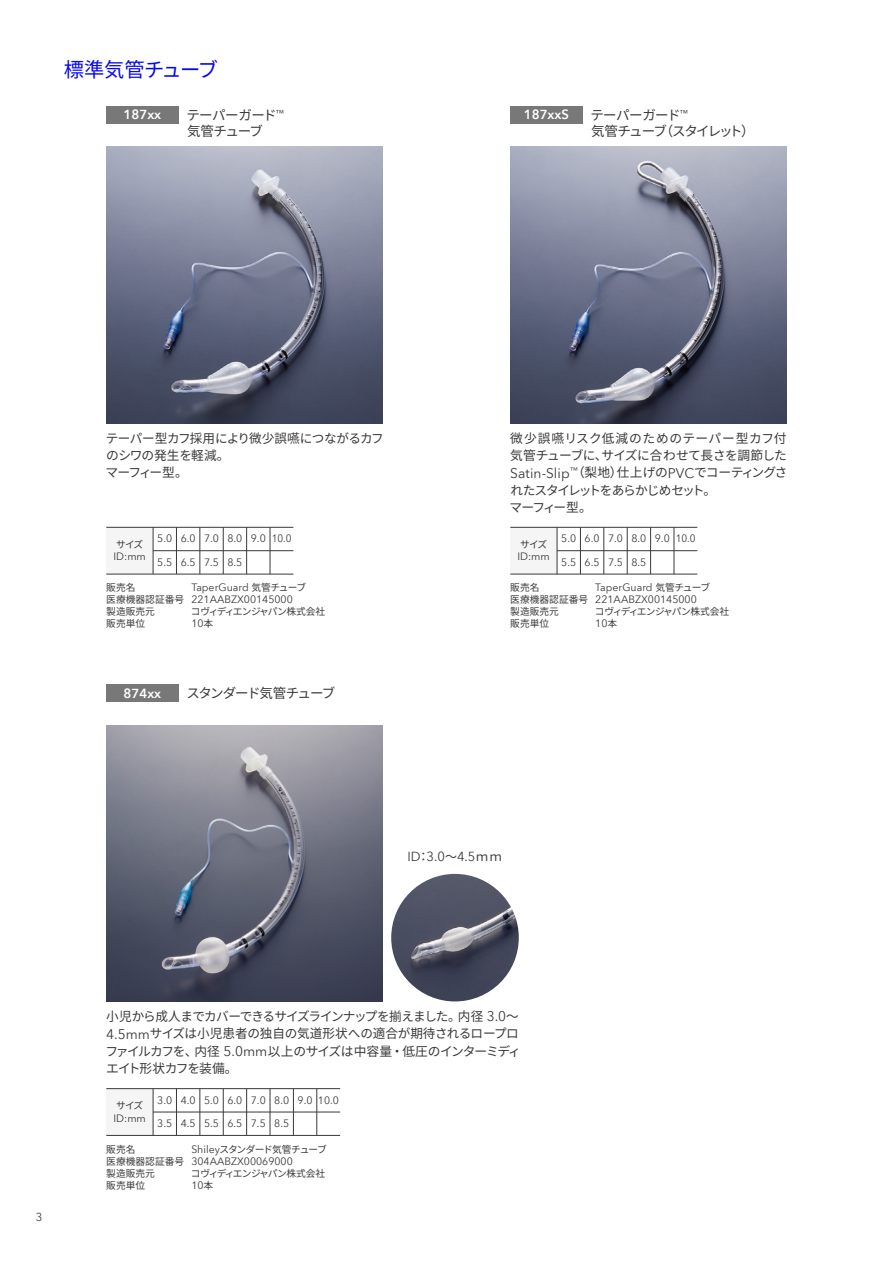
<style>
.page{position:relative;width:893px;height:1263px;background:#fff}
.page>*{position:absolute;margin:0;border:0;box-sizing:border-box;transform-origin:0 0}
.t1{font:20.25px "Noto Sans JP";letter-spacing:-.035em;color:#0707f0}
.t2{font:13.5px/16.5px "Noto Sans JP";letter-spacing:-.08em;color:#393939}
.t3{font:13.5px/16.5px "Noto Sans JP";letter-spacing:-.05em;color:#393939}
.t4{font:600 12.9px "Avenir Next World";color:#fff}
.t5{font:12.9px "Avenir Next World";color:#393939}
.t6{font:12.75px/17.2px "Noto Sans JP";letter-spacing:-.045em;color:#393939}
.t7{font:11.4px "Avenir Next World";color:#393939}
.t8{font:10.5px/12px "Avenir Next World";color:#393939}
.t9{font:10.5px "Avenir Next World";color:#393939;scale:.95 1}
.t10{font:9.75px "Noto Sans JP";letter-spacing:-.035em;color:#393939}
.t11{font:9.75px "Noto Sans JP";letter-spacing:-.065em;color:#393939}
.t12{font:9.75px "Noto Sans JP";letter-spacing:-.09em;color:#393939}
.s1{font-family:"Avenir Next World";font-size:13.8px}
.s2{font-family:"Noto Sans JP";font-size:9.75px}
.s3{font-family:"Noto Sans JP";font-size:12px}
.s4{font-family:"Avenir Next World";font-size:10.5px}
</style>
<div class="page">
<div style="left:106px;top:106px;width:73px;height:17px;background:#787878"></div>
<div style="left:510px;top:106px;width:73px;height:17px;background:#787878"></div>
<div style="left:106px;top:527px;width:47px;height:47px;background:#f5f5f5"></div>
<hr style="left:106px;top:527px;width:187px;height:1px;background:#393939">
<hr style="left:106px;top:574px;width:187px;height:1px;background:#393939">
<hr style="left:153px;top:550px;width:140px;height:1px;background:#393939">
<hr style="left:153px;top:527px;width:1px;height:47px;background:#393939">
<hr style="left:200px;top:527px;width:1px;height:47px;background:#393939">
<hr style="left:176px;top:527px;width:1px;height:47px;background:#393939">
<hr style="left:223px;top:527px;width:1px;height:47px;background:#393939">
<hr style="left:246px;top:527px;width:1px;height:47px;background:#393939">
<img style="left:106px;top:147px;width:277px;height:276px">
<div style="left:106px;top:685px;width:73px;height:17px;background:#787878"></div>
<img style="left:510px;top:147px;width:277px;height:276px">
<hr style="left:270px;top:527px;width:1px;height:47px;background:#393939">
<div style="left:510px;top:527px;width:47px;height:47px;background:#f5f5f5"></div>
<hr style="left:510px;top:527px;width:187px;height:1px;background:#393939">
<hr style="left:510px;top:574px;width:187px;height:1px;background:#393939">
<hr style="left:557px;top:550px;width:140px;height:1px;background:#393939">
<hr style="left:557px;top:527px;width:1px;height:47px;background:#393939">
<hr style="left:604px;top:527px;width:1px;height:47px;background:#393939">
<hr style="left:580px;top:527px;width:1px;height:47px;background:#393939">
<hr style="left:627px;top:527px;width:1px;height:47px;background:#393939">
<hr style="left:650px;top:527px;width:1px;height:47px;background:#393939">
<hr style="left:674px;top:527px;width:1px;height:47px;background:#393939">
<div style="left:106px;top:1089px;width:47px;height:46px;background:#f5f5f5"></div>
<hr style="left:106px;top:1088px;width:234px;height:1px;background:#393939">
<hr style="left:106px;top:1135px;width:234px;height:1px;background:#393939">
<hr style="left:153px;top:1112px;width:187px;height:1px;background:#393939">
<hr style="left:153px;top:1089px;width:1px;height:46px;background:#393939">
<hr style="left:200px;top:1089px;width:1px;height:46px;background:#393939">
<hr style="left:176px;top:1089px;width:1px;height:46px;background:#393939">
<hr style="left:223px;top:1089px;width:1px;height:46px;background:#393939">
<hr style="left:246px;top:1089px;width:1px;height:46px;background:#393939">
<hr style="left:270px;top:1089px;width:1px;height:46px;background:#393939">
<hr style="left:293px;top:1089px;width:1px;height:46px;background:#393939">
<img style="left:391px;top:874px;width:128px;height:127px;border-radius:64px">
<img style="left:106px;top:725px;width:277px;height:276px">
<hr style="left:317px;top:1089px;width:1px;height:46px;background:#393939">
<h1 class="t1" style="left:64px;top:59px;width:156px">標準気管チューブ</h1>
<p class="t4" style="left:124px;top:107px;width:39px">187xx</p>
<p class="t3" style="left:187px;top:107px;width:99px">テーパーガード<sup>™</sup>気管チューブ</p>
<p class="t4" style="left:524px;top:107px;width:47px">187xxS</p>
<p class="t2" style="left:590px;top:107px;width:166px">テーパーガード<sup>™<br></sup>気管チューブ（スタイレット）</p>
<p class="t7" style="left:36px;top:1208px;width:8px">3</p>
<p class="t6" style="left:106px;top:430px;width:280px">テーパー型カフ採用により微少誤嚥につながるカフのシワの発生を軽減。<br>マーフィー型。</p>
<p class="t6" style="left:510px;top:430px;width:280px">微少誤嚥リスク低減のためのテーパー型カフ付気管チューブに、サイズに合わせて長さを調節した<br><span class="s1">Satin-Slip</span><sup>™</sup>（梨地）仕上げの<span class="s1">PVC</span>でコーティングされたスタイレットをあらかじめセット。<br>マーフィー型。</p>
<p class="t8" style="left:157px;top:533px;width:16px">5.0</p>
<p class="t9" style="left:272px;top:530px;width:23px">10.0</p>
<p class="t8" style="left:157px;top:556px;width:16px">5.5</p>
<p class="t8" style="left:181px;top:533px;width:16px">6.0</p>
<p class="t8" style="left:181px;top:556px;width:16px">6.5</p>
<p class="t8" style="left:204px;top:533px;width:16px">7.0</p>
<p class="t8" style="left:204px;top:556px;width:16px">7.5</p>
<p class="t8" style="left:227px;top:533px;width:16px">8.0</p>
<p class="t8" style="left:227px;top:556px;width:16px">8.5</p>
<p class="t8" style="left:251px;top:533px;width:16px">9.0</p>
<p class="t10" style="left:116px;top:539px;width:29px">サイズ</p>
<p class="t8" style="left:113px;top:551px;width:34px">ID:mm</p>
<p class="t10" style="left:106px;top:582px;width:31px">販売名</p>
<p class="t8" style="left:106px;top:582px;width:201px;text-indent:85px">TaperGuard <span class="s2">気管チューブ医療機器認証番号</span> 221AABZX00145000</p>
<p class="t10" style="left:106px;top:606px;width:50px">製造販売元</p>
<p class="t11" style="left:191px;top:606px;width:136px">コヴィディエンジャパン株式会社</p>
<p class="t10" style="left:106px;top:618px;width:40px">販売単位</p>
<p class="t8" style="left:191px;top:618px;width:23px">10<span class="s2">本</span></p>
<p class="t10" style="left:520px;top:539px;width:29px">サイズ</p>
<p class="t8" style="left:517px;top:551px;width:34px">ID:mm</p>
<p class="t8" style="left:561px;top:533px;width:16px">5.0</p>
<p class="t9" style="left:676px;top:530px;width:23px">10.0</p>
<p class="t8" style="left:561px;top:556px;width:16px">5.5</p>
<p class="t8" style="left:585px;top:533px;width:16px">6.0</p>
<p class="t8" style="left:585px;top:556px;width:16px">6.5</p>
<p class="t8" style="left:608px;top:533px;width:16px">7.0</p>
<p class="t8" style="left:608px;top:556px;width:16px">7.5</p>
<p class="t8" style="left:631px;top:533px;width:16px">8.0</p>
<p class="t8" style="left:631px;top:556px;width:16px">8.5</p>
<p class="t8" style="left:655px;top:533px;width:16px">9.0</p>
<p class="t8" style="left:510px;top:582px;width:201px;text-indent:85px">TaperGuard <span class="s2">気管チューブ医療機器認証番号</span> 221AABZX00145000</p>
<p class="t10" style="left:510px;top:606px;width:50px">製造販売元</p>
<p class="t11" style="left:595px;top:606px;width:136px">コヴィディエンジャパン株式会社</p>
<p class="t10" style="left:510px;top:618px;width:40px">販売単位</p>
<p class="t8" style="left:595px;top:618px;width:23px">10<span class="s2">本</span></p>
<p class="t10" style="left:510px;top:582px;width:31px">販売名</p>
<p class="t4" style="left:124px;top:685px;width:39px">874xx</p>
<p class="t2" style="left:186px;top:685px;width:150px">スタンダード気管チューブ</p>
<p class="t5" style="left:407px;top:846px;width:96px">ID<span class="s3">：</span>3.0<span class="s3">～</span>4.5<span class="s3">ｍｍ</span></p>
<p class="t6" style="left:105px;top:1008px;width:417px">小児から成人までカバーできるサイズラインナップを揃えました。内径 <span class="s1">3.0</span>～<span class="s1">4.5mm</span>サイズは小児患者の独自の気道形状への適合が期待されるロープロファイルカフを、内径 <span class="s1">5.0mm</span>以上のサイズは中容量・低圧のインターミディエイト形状カフを装備。</p>
<p class="t8" style="left:157px;top:1094px;width:16px">3.0</p>
<p class="t8" style="left:298px;top:1094px;width:16px">9.0</p>
<p class="t8" style="left:157px;top:1117px;width:16px">3.5</p>
<p class="t8" style="left:181px;top:1094px;width:16px">4.0</p>
<p class="t8" style="left:181px;top:1117px;width:16px">4.5</p>
<p class="t8" style="left:318px;top:1094px;width:23px">10.0</p>
<p class="t8" style="left:204px;top:1094px;width:16px">5.0</p>
<p class="t8" style="left:204px;top:1117px;width:16px">5.5</p>
<p class="t8" style="left:227px;top:1094px;width:16px">6.0</p>
<p class="t8" style="left:227px;top:1117px;width:16px">6.5</p>
<p class="t8" style="left:251px;top:1094px;width:16px">7.0</p>
<p class="t8" style="left:251px;top:1117px;width:16px">7.5</p>
<p class="t8" style="left:274px;top:1094px;width:16px">8.0</p>
<p class="t8" style="left:274px;top:1117px;width:16px">8.5</p>
<p class="t10" style="left:116px;top:1100px;width:29px">サイズ</p>
<p class="t8" style="left:113px;top:1112px;width:34px">ID:mm</p>
<p class="t10" style="left:106px;top:1143px;width:31px">販売名</p>
<p class="t12" style="left:191px;top:1143px;width:137px"><span class="s4">Shiley</span>スタンダード気管チューブ</p>
<p class="t8" style="left:106px;top:1155px;width:188px"><span class="s2">医療機器認証番号</span> 304AABZX00069000</p>
<p class="t10" style="left:106px;top:1167px;width:50px">製造販売元</p>
<p class="t11" style="left:191px;top:1167px;width:136px">コヴィディエンジャパン株式会社</p>
<p class="t10" style="left:106px;top:1179px;width:40px">販売単位</p>
<p class="t8" style="left:191px;top:1179px;width:23px">10<span class="s2">本</span></p>
</div>
